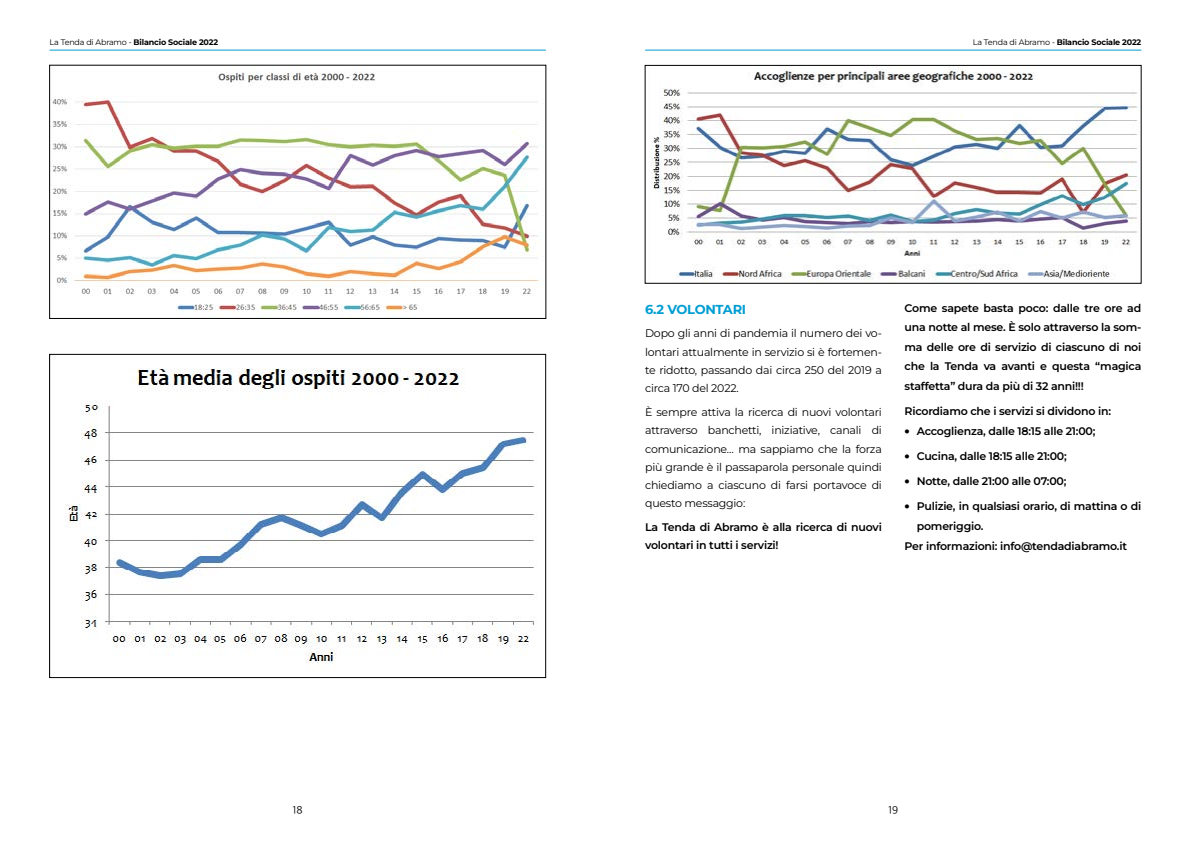
<style>
.page{position:relative;width:1191px;height:842px;background:#fff}
.page>*{position:absolute;margin:0;border:0;box-sizing:border-box;transform-origin:0 0}
.t1{font:700 13px "Montserrat";letter-spacing:-.02em;color:#009ed2}
.t2{font:600 11px/19.6px "Montserrat";letter-spacing:-.02em;color:#000}
.t3{font:11px/18.2px "Montserrat";letter-spacing:-.02em;color:#000;text-align:justify}
.t4{font:300 11px "Apple SD Gothic Neo";color:#000}
.t5{font:700 8px "Montserrat";letter-spacing:-.02em;color:#000}
.s1{font-weight:400}
</style>
<div class="page">
<hr style="left:50px;top:50px;width:496px;height:1px;background:#009ed2">
<hr style="left:645px;top:50px;width:496px;height:1px;background:#009ed2">
<img style="left:51px;top:72px;width:489px;height:245px">
<div style="left:49px;top:65px;width:497px;height:254px;border:1px solid #000"></div>
<img style="left:65px;top:368px;width:470px;height:296px">
<div style="left:49px;top:354px;width:497px;height:324px;border:1px solid #000"></div>
<img style="left:651px;top:67px;width:487px;height:213px">
<div style="left:645px;top:65px;width:496px;height:218px;border:1px solid #000"></div>
<p class="t5" style="left:50px;top:37px;width:170px"><span class="s1">La Tenda di Abramo -</span> Bilancio Sociale 2022</p>
<p class="t5" style="left:972px;top:37px;width:170px"><span class="s1">La Tenda di Abramo -</span> Bilancio Sociale 2022</p>
<p class="t1" style="left:645px;top:300px;width:103px">6.2 VOLONTARI</p>
<p class="t3" style="left:645px;top:324px;width:238px">Dopo gli anni di pandemia il numero dei vo&shy;lontari attualmente in servizio si è fortemen&shy;te ridotto, passando dai circa 250 del 2019 a circa 170 del 2022.</p>
<p class="t3" style="left:645px;top:403px;width:238px">È sempre attiva la ricerca di nuovi volontari attraverso banchetti, iniziative, canali di comunicazione… ma sappiamo che la forza più grande è il passaparola personale quindi chiediamo a ciascuno di farsi portavoce di questo messaggio:</p>
<p class="t2" style="left:645px;top:518px;width:238px;line-height:18.2px">La Tenda di Abramo è alla ricerca di nuovi volontari in tutti i servizi!</p>
<p class="t2" style="left:904px;top:298px;width:238px;text-align:justify">Come sapete basta poco: dalle tre ore ad una notte al mese. È solo attraverso la som&shy;ma delle ore di servizio di ciascuno di noi che la Tenda va avanti e questa “magica staffetta” dura da più di 32 anni!!!</p>
<p class="t2" style="left:904px;top:401px;width:208px">Ricordiamo che i servizi si dividono in:</p>
<p class="t2" style="left:904px;top:421px;width:192px">● Accoglienza, dalle 18:15 alle 21:00;</p>
<p class="t2" style="left:904px;top:446px;width:164px">● Cucina, dalle 18:15 alle 21:00;</p>
<p class="t2" style="left:904px;top:471px;width:163px">● Notte, dalle 21:00 alle 07:00;</p>
<p class="t2" style="left:904px;top:496px;width:238px">● Pulizie, in qualsiasi orario, di mattina o di</p>
<p class="t2" style="left:916px;top:516px;width:68px">pomeriggio.</p>
<p class="t2" style="left:904px;top:535px;width:224px">Per informazioni: info@tendadiabramo.it</p>
<p class="t4" style="left:293px;top:804px;width:12px">18</p>
<p class="t4" style="left:888px;top:804px;width:11px">19</p>
</div>
